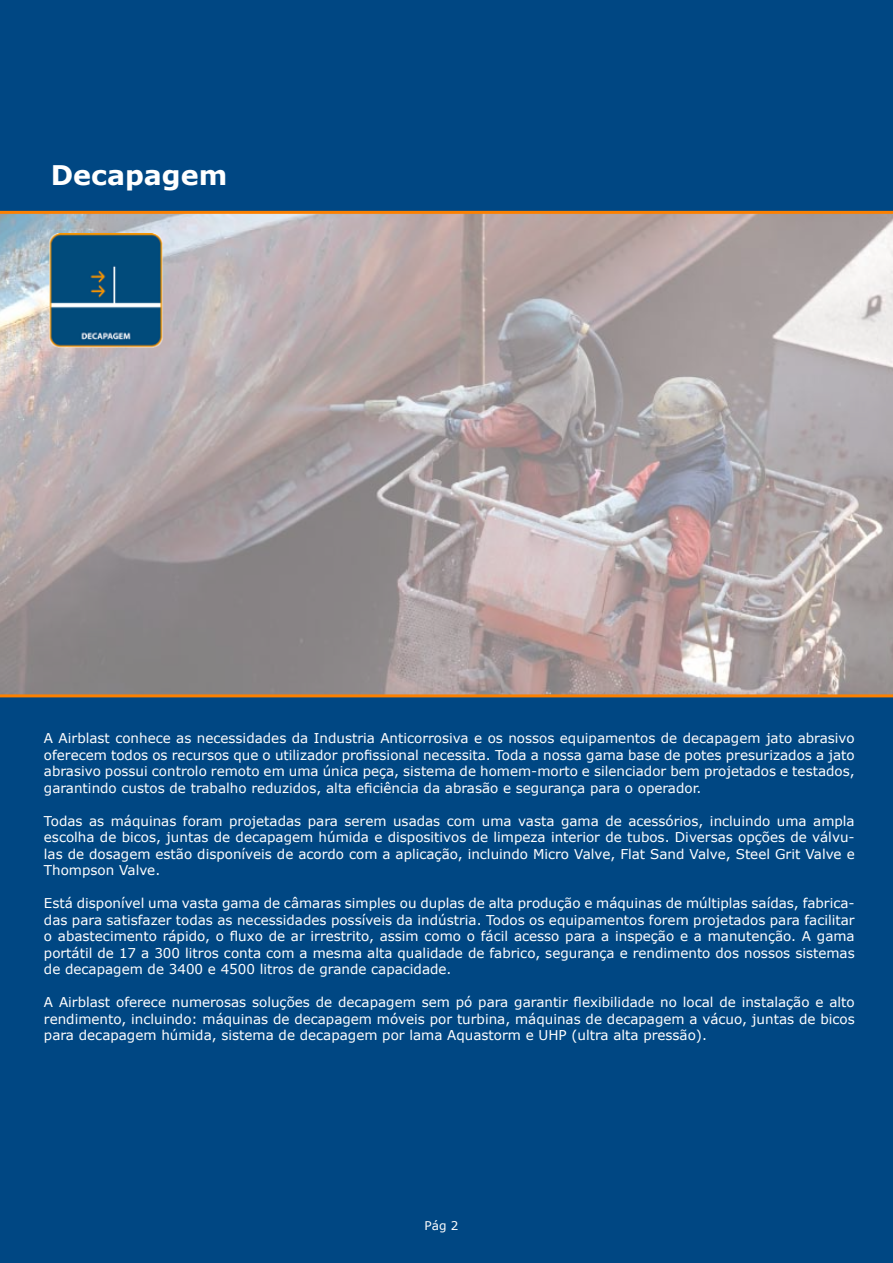
<style>
.page{position:relative;width:893px;height:1263px;background:#fff}
.page>*{position:absolute;margin:0;border:0;box-sizing:border-box;transform-origin:0 0}
.t1{font:700 27px "Verdana";color:#fff}
.t2{font:13.5px/16.5px "Verdana";color:#fff;text-align:justify}
.t3{font:12px "Verdana";color:#fff}
</style>
<div class="page">
<div style="left:0;top:0;width:893px;height:211px;background:#004783"></div>
<div style="left:0;top:696px;width:893px;height:567px;background:#004783"></div>
<svg style="left:0;top:211px;width:893px;height:486px;background:#afa4a3"></svg>
<img style="left:45px;top:234px;width:121px;height:116px">
<h1 class="t1" style="left:51px;top:156px;width:178px">Decapagem</h1>
<p class="t2" style="left:44px;top:730px;width:812px">A Airblast conhece as necessidades da Industria Anticorrosiva e os nossos equipamentos de decapagem jato abrasivo oferecem todos os recursos que o utilizador profissional necessita. Toda a nossa gama base de potes presurizados a jato abrasivo possui controlo remoto em uma única peça, sistema de homem-morto e silenciador bem projetados e testados, garantindo custos de trabalho reduzidos, alta eficiência da abrasão e segurança para o operador.</p>
<p class="t2" style="left:44px;top:812px;width:812px">Todas as máquinas foram projetadas para serem usadas com uma vasta gama de acessórios, incluindo uma ampla escolha de bicos, juntas de decapagem húmida e dispositivos de limpeza interior de tubos. Diversas opções de válvu&shy;las de dosagem estão disponíveis de acordo com a aplicação, incluindo Micro Valve, Flat Sand Valve, Steel Grit Valve e Thompson Valve.</p>
<p class="t2" style="left:44px;top:895px;width:812px">Está disponível uma vasta gama de câmaras simples ou duplas de alta produção e máquinas de múltiplas saídas, fabrica&shy;das para satisfazer todas as necessidades possíveis da indústria. Todos os equipamentos forem projetados para facilitar o abastecimento rápido, o fluxo de ar irrestrito, assim como o fácil acesso para a inspeção e a manutenção. A gama portátil de 17 a 300 litros conta com a mesma alta qualidade de fabrico, segurança e rendimento dos nossos sistemas de decapagem de 3400 e 4500 litros de grande capacidade.</p>
<p class="t2" style="left:44px;top:994px;width:812px">A Airblast oferece numerosas soluções de decapagem sem pó para garantir flexibilidade no local de instalação e alto rendimento, incluindo: máquinas de decapagem móveis por turbina, máquinas de decapagem a vácuo, juntas de bicos para decapagem húmida, sistema de decapagem por lama Aquastorm e UHP (ultra alta pressão).</p>
<p class="t3" style="left:425px;top:1218px;width:35px">Pág 2</p>
</div>
